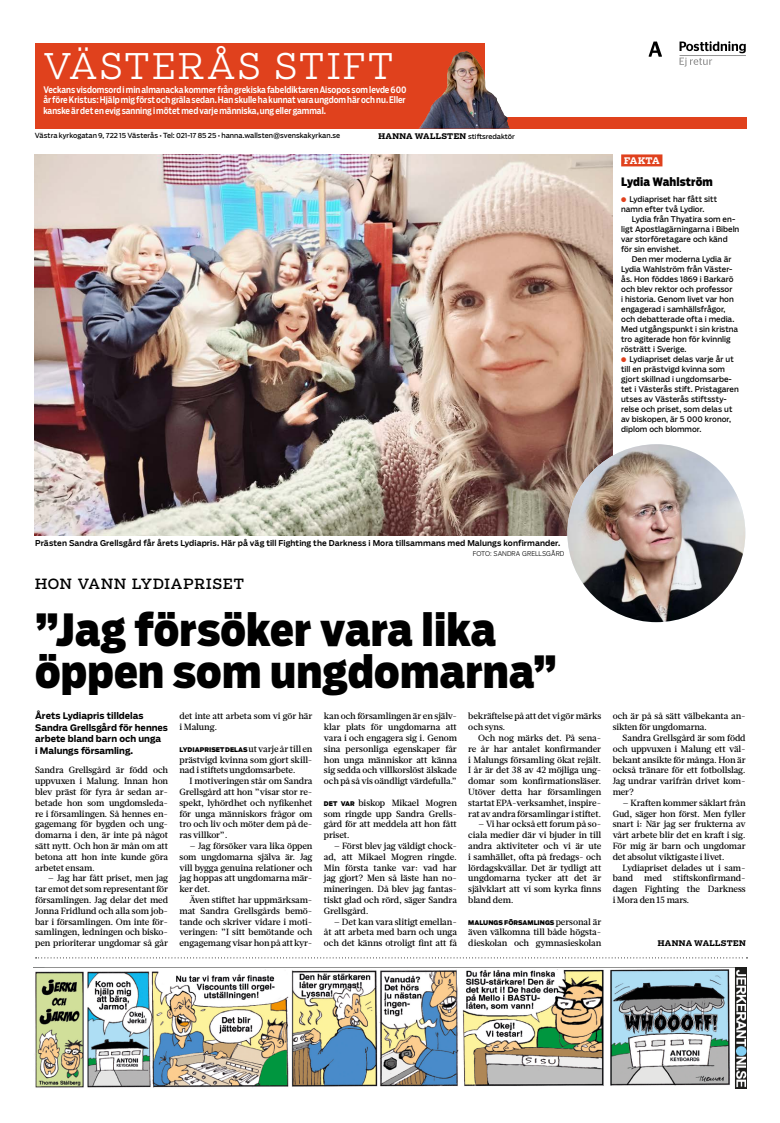
<style>
.page{position:relative;width:780px;height:1123px;background:#fff}
.page>*{position:absolute;margin:0;border:0;box-sizing:border-box;transform-origin:0 0}
.t1{font:900 44px/42px "Salvo Sans Cond";letter-spacing:.005em;color:#000}
.t2{font:300 35px "Salvo Serif";letter-spacing:.06em;color:#fff}
.t3{font:14px "Salvo Serif";letter-spacing:.055em;color:#000}
.t4{font:900 11.5px "Salvo Sans Cond";letter-spacing:.005em;color:#000}
.t5{font:500 9px/10.8px "Glosa Text";letter-spacing:-.01em;color:#000;text-align:justify}
.t6{font:500 9px/10.8px "Salvo Sans Cond";letter-spacing:-.005em;color:#fff;text-align:justify}
.t7{font:700 9px/11.4px "Salvo Sans";color:#000}
.t8{font:700 9px "Salvo Serif";color:#fff}
.t9{font:500 8px "Salvo Sans";letter-spacing:.005em;color:#000}
.t10{font:7.8px/10px "Salvo Sans";letter-spacing:-.005em;color:#000}
.t11{font:700 7.7px "Salvo Serif";letter-spacing:.045em;color:#000}
.t12{font:7px "Salvo Sans";color:#000}
.t13{font:6.8px "Salvo Sans";color:#000}
.t14{font:300 6.5px "Salvo Sans";color:#000}
.t15{font:900 6.4px "Salvo Sans";letter-spacing:.005em;color:#000;scale:.94 1}
.s1{font-family:"Salvo Serif";font-weight:700;font-size:7.7px}
.s2{color:#e0411d}
.s3{font-family:"Glosa Text";font-weight:500;font-size:9px}
.s4{font-family:"Salvo Sans";font-weight:900;font-size:6.4px}
</style>
<div class="page">
<div style="left:35px;top:44px;width:449px;height:85px;background:#e0411d"></div>
<svg style="left:418px;top:117px;width:329px;height:12px;background:#ba412a"></svg>
<img style="left:425px;top:51px;width:40px;height:68px">
<svg style="left:679px;top:41px;width:66px;height:26px"></svg>
<hr style="left:679px;top:55px;width:66px;height:1px;background:#929292">
<svg style="left:648px;top:42px;width:13px;height:15px"></svg>
<div style="left:621px;top:154px;width:41px;height:12px;background:#e0411d"></div>
<svg style="left:36px;top:957px;width:711px;height:1px"></svg>
<img style="left:34px;top:154px;width:578px;height:381px">
<img style="left:567px;top:444px;width:178px;height:178px;border-radius:89px">
<img style="left:34px;top:967px;width:712px;height:122px">
<img style="left:34px;top:969px;width:344px;height:120px">
<img style="left:378px;top:969px;width:352px;height:117px">
<h2 class="t2" style="left:43px;top:43px;width:352px">VÄSTERÅS STIFT</h2>
<p class="t6" style="left:43px;top:84px;width:365px">Veckans visdomsord i min almanacka kommer från grekiska fabeldiktaren Aisopos som levde 600 år före Kristus: Hjälp mig först och gräla sedan. Han skulle ha kunnat vara ungdom här och nu. Eller kanske är det en evig sanning i mötet med varje människa, ung eller gammal.</p>
<p class="t12" style="left:35px;top:131px;width:307px">Västra kyrkogatan 9, 722 15 Västerås • Tel: 021-17 85 25 • hanna.wallsten@svenskakyrkan.se</p>
<p class="t13" style="left:378px;top:131px;width:138px"><span class="s1">HANNA WALLSTEN</span> stiftsredaktör</p>
<p class="t8" style="left:624px;top:154px;width:37px">FAKTA</p>
<p class="t4" style="left:621px;top:174px;width:93px">Lydia Wahlström</p>
<p class="t10" style="left:621px;top:194px;width:97px"><span class="s2">●</span> Lydiapriset har fått sitt namn efter två Lydior.</p>
<p class="t10" style="left:621px;top:214px;width:120px;text-indent:11px">Lydia från Thyatira som en&shy;ligt Apostlagärningarna i Bibeln var storföretagare och känd för sin envishet.</p>
<p class="t10" style="left:621px;top:254px;width:119px;text-indent:11px">Den mer moderna Lydia är<br>Lydia Wahlström från Väster&shy;ås. Hon föddes 1869 i Barkarö och blev rektor och professor<br>i historia. Genom livet var hon engagerad i samhällsfrågor, och debatterade ofta i media.<br>Med utgångspunkt i sin kristna tro agiterade hon för kvinnlig rösträtt i Sverige.</p>
<p class="t10" style="left:621px;top:354px;width:119px"><span class="s2">●</span> Lydiapriset delas varje år ut till en prästvigd kvinna som gjort skillnad i ungdomsarbe&shy;tet i Västerås stift. Pristagaren utses av Västerås stiftssty&shy;relse och priset, som delas ut av biskopen, är 5 000 kronor, diplom och blommor.</p>
<p class="t9" style="left:35px;top:538px;width:526px">Prästen Sandra Grellsgård får årets Lydiapris. Här på väg till Fighting the Darkness i Mora tillsammans med Malungs konfirmander.</p>
<p class="t14" style="left:472px;top:549px;width:93px">FOTO: SANDRA GRELLSGÅRD</p>
<h3 class="t3" style="left:35px;top:574px;width:210px">HON VANN LYDIAPRISET</h3>
<h1 class="t1" style="left:35px;top:609px;width:523px">”Jag försöker vara lika öppen som ungdomarna”</h1>
<p class="t7" style="left:35px;top:710px;width:134px">Årets Lydiapris tilldelas<br>Sandra Grellsgård för hennes arbete bland barn och unga<br>i Malungs församling.</p>
<p class="t5" style="left:35px;top:765px;width:134px">Sandra Grellsgård är född och uppvuxen i Malung. Innan hon blev präst för fyra år sedan ar&shy;betade hon som ungdomsleda&shy;re i församlingen. Så hennes en&shy;gagemang för bygden och ung&shy;domarna i den, är inte på något sätt nytt. Och hon är mån om att betona att hon inte kunde göra arbetet ensam.</p>
<p class="t5" style="left:35px;top:873px;width:134px;text-indent:13px">– Jag har fått priset, men jag tar emot det som representant för församlingen. Jag delar det med Jonna Fridlund och alla som job&shy;bar i församlingen. Om inte för&shy;samlingen, ledningen och bisko&shy;pen prioriterar ungdomar så går</p>
<p class="t5" style="left:179px;top:711px;width:134px">det inte att arbeta som vi gör här i Malung.</p>
<p class="t15" style="left:179px;top:744px;width:143px">LYDIAPRISET DELAS <span class="s3">ut varje år till en</span></p>
<p class="t5" style="left:179px;top:754px;width:134px">prästvigd kvinna som gjort skill&shy;nad i stiftets ungdomsarbete.</p>
<p class="t5" style="left:179px;top:775px;width:134px;text-indent:10px">I motiveringen står om Sandra Grellsgård att hon ”visar stor re&shy;spekt, lyhördhet och nyfikenhet för unga människors frågor om tro och liv och möter dem på de&shy;ras villkor”.</p>
<p class="t5" style="left:179px;top:840px;width:134px;text-indent:10px">– Jag försöker vara lika öppen som ungdomarna själva är. Jag vill bygga genuina relationer och jag hoppas att ungdomarna mär&shy;ker det.</p>
<p class="t5" style="left:179px;top:894px;width:134px;text-indent:10px">Även stiftet har uppmärksam&shy;mat Sandra Grellsgårds bemö&shy;tande och skriver vidare i moti&shy;veringen: ”I sitt bemötande och engagemang visar hon på att kyr-</p>
<p class="t5" style="left:324px;top:711px;width:134px">kan och församlingen är en själv&shy;klar plats för ungdomarna att vara i och engagera sig i. Genom sina personliga egenskaper får hon unga människor att känna sig sedda och villkorslöst älskade och på så vis oändligt värdefulla.”</p>
<p class="t5" style="left:324px;top:797px;width:134px"><span class="s4">DET VAR</span> biskop Mikael Mogren som ringde upp Sandra Grells&shy;gård för att meddela att hon fått priset.</p>
<p class="t5" style="left:324px;top:840px;width:134px;text-indent:10px">– Först blev jag väldigt chock&shy;ad, att Mikael Mogren ringde.<br>Min första tanke var: vad har jag gjort? Men så läste han no&shy;mineringen. Då blev jag fantas&shy;tiskt glad och rörd, säger Sandra Grellsgård.</p>
<p class="t5" style="left:324px;top:916px;width:134px;text-indent:10px">– Det kan vara slitigt emellan&shy;åt att arbeta med barn och unga och det känns otroligt fint att få</p>
<p class="t5" style="left:468px;top:711px;width:134px">bekräftelse på att det vi gör märks och syns.</p>
<p class="t5" style="left:468px;top:732px;width:134px;text-indent:10px">Och nog märks det. På sena&shy;re år har antalet konfirmander i Malungs församling ökat rejält.<br>I år är det 38 av 42 möjliga ung&shy;domar som konfirmationsläser.<br>Utöver detta har församlingen startat EPA- verksamhet, inspire&shy;rat av andra församlingar i stiftet.</p>
<p class="t5" style="left:468px;top:819px;width:134px;text-indent:10px">– Vi har också ett forum på so&shy;ciala medier där vi bjuder in till andra aktiviteter och vi är ute i samhället, ofta på fredags- och lördagskvällar. Det är tydligt att ungdomarna tycker att det är självklart att vi som kyrka finns bland dem.</p>
<p class="t15" style="left:468px;top:917px;width:143px">MALUNGS FÖRSAMLINGS <span class="s3">personal är</span></p>
<p class="t5" style="left:468px;top:927px;width:134px">även välkomna till både högsta&shy;dieskolan och gymnasieskolan</p>
<p class="t5" style="left:612px;top:711px;width:134px">och är på så sätt välbekanta an&shy;sikten för ungdomarna.</p>
<p class="t5" style="left:612px;top:732px;width:134px;text-indent:10px">Sandra Grellsgård är som född och uppvuxen i Malung ett väl&shy;bekant ansikte för många. Hon är också tränare för ett fotbollslag.<br>Jag undrar varifrån drivet kom&shy;mer?</p>
<p class="t5" style="left:612px;top:797px;width:134px;text-indent:10px">– Kraften kommer såklart från Gud, säger hon först. Men fyller snart i: När jag ser frukterna av vårt arbete blir det en kraft i sig.<br>För mig är barn och ungdomar det absolut viktigaste i livet.</p>
<p class="t5" style="left:612px;top:862px;width:134px;text-indent:10px">Lydiapriset delades ut i sam&shy;band med stiftskonfirmand&shy;dagen Fighting the Darkness i Mora den 15 mars.</p>
<p class="t11" style="left:658px;top:938px;width:89px">HANNA WALLSTEN</p>
</div>
